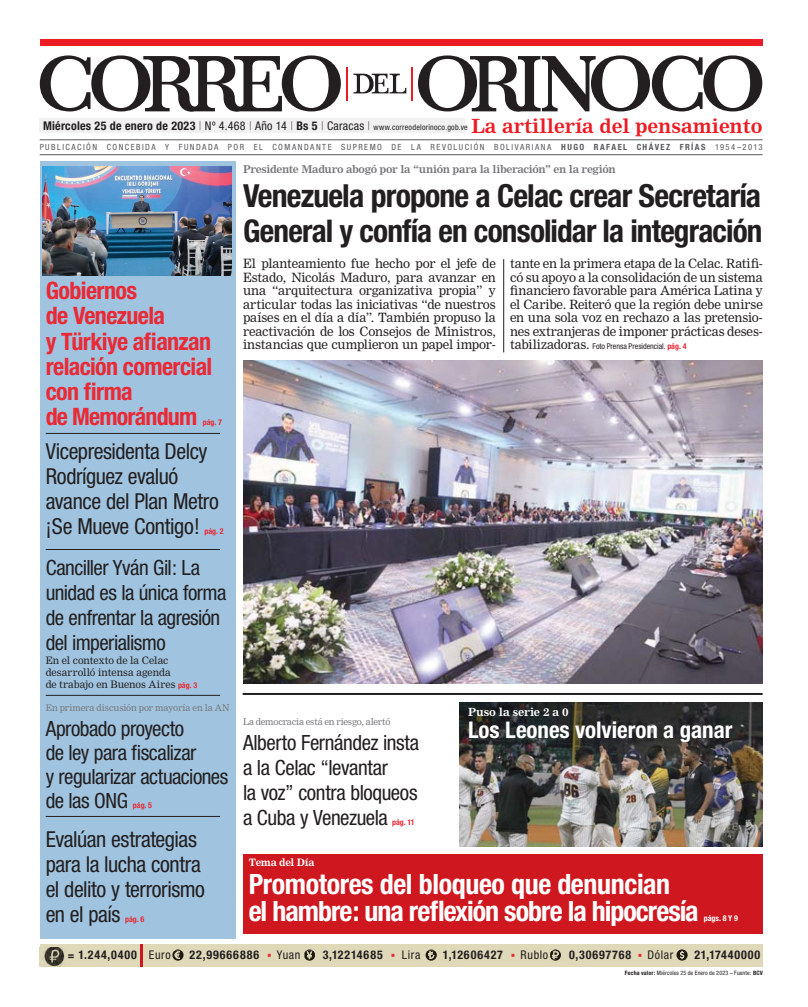
<style>
.page{position:relative;width:808px;height:1007px;background:#fff}
.page>*{position:absolute;margin:0;border:0;box-sizing:border-box;transform-origin:0 0}
.t1{font:700 condensed 31.8px "Helvetica Neue";letter-spacing:-.025em;color:#231f20}
.t2{font:700 condensed 31.3px "Helvetica Neue";letter-spacing:-.025em;color:#231f20}
.t3{font:700 condensed 28px/27px "Helvetica Neue";letter-spacing:-.025em;color:#fff}
.t4{font:700 condensed 24px/25px "Helvetica Neue";letter-spacing:-.025em;color:#e92a36}
.t5{font:700 condensed 23px "Helvetica Neue";letter-spacing:-.005em;color:#fff}
.t6{font:condensed 22px/25px "Helvetica Neue";letter-spacing:-.02em;color:#231f20}
.t7{font:condensed 21px/25px "Helvetica Neue";letter-spacing:-.025em;color:#231f20}
.t8{font:700 19.1px "Nimrod MT Std";letter-spacing:-.005em;color:#ed1c24}
.t9{font:12.5px/13.5px "Nimrod MT Std";letter-spacing:-.015em;color:#231f20;text-align:justify}
.t10{font:700 condensed 12px "Helvetica Neue";letter-spacing:.02em;color:#231f20}
.t11{font:700 condensed 12px "Helvetica Neue";letter-spacing:.07em;color:#231f20}
.t12{font:condensed 12px "Helvetica Neue";letter-spacing:.05em;color:#231f20}
.t13{font:700 11px "Nimrod MT Std";letter-spacing:-.01em;color:#fff}
.t14{font:700 10.5px "Nimrod MT Std";letter-spacing:-.03em;color:#77787b}
.t15{font:10px/12.2px "Nimrod MT Std";color:#231f20}
.t16{font:700 10px "Nimrod MT Std";letter-spacing:-.03em;color:#fff}
.t17{font:9px "Nimrod MT Std";letter-spacing:-.02em;color:#77787b}
.t18{font:condensed 8.5px "Helvetica Neue";letter-spacing:.17em;color:#58595b}
.t19{font:condensed 8px "Helvetica Neue";letter-spacing:-.01em;color:#231f20}
.t20{font:700 condensed 8px "Helvetica Neue";letter-spacing:-.005em;color:#e92a36}
.t21{font:700 condensed 8px "Helvetica Neue";color:#fff}
.t22{font:condensed 6px "Helvetica Neue";letter-spacing:.02em;color:#231f20}
.s1{font-weight:100}
.s2{font-weight:400}
.s3{font-weight:400;font-size:8px}
.s4{font-weight:700}
.s5{font-family:"Helvetica Neue";font-weight:700;font-stretch:condensed;font-size:8px;color:#e92a36}
.s6{font-family:"Nimrod MT Std";font-stretch:normal;font-size:12.5px}
.s7{font-weight:700;color:#e92a36}
.s8{font-size:11px}
</style>
<div class="page">
<div style="left:40px;top:162px;width:195px;height:777px;background:#a0c4e0"></div>
<hr style="left:46px;top:433px;width:174px;height:1px;background:#231f20">
<hr style="left:46px;top:549px;width:174px;height:1px;background:#231f20">
<hr style="left:46px;top:695px;width:174px;height:1px;background:#231f20">
<hr style="left:46px;top:816px;width:174px;height:1px;background:#231f20">
<div style="left:40px;top:944px;width:723px;height:23px;background:#dfd9b9"></div>
<div style="left:40px;top:119px;width:425px;height:14px;background:#f1f1f2"></div>
<div style="left:40px;top:40px;width:722px;height:6px;background:#ed1c24"></div>
<svg style="left:418px;top:55px;width:344px;height:57px"></svg>
<svg style="left:40px;top:55px;width:301px;height:57px"></svg>
<svg style="left:353px;top:73px;width:53px;height:21px"></svg>
<hr style="left:347px;top:67px;width:1px;height:34px;background:#ed1c24">
<hr style="left:411px;top:67px;width:2px;height:34px;background:#ed1c24">
<hr style="left:40px;top:154px;width:723px;height:1px;background:#58595b">
<hr style="left:40px;top:139px;width:723px;height:1px;background:#58595b">
<hr style="left:140px;top:944px;width:3px;height:23px;background:#ce171e">
<img style="left:42px;top:947px;width:23px;height:19px">
<svg style="left:172px;top:949px;width:12px;height:11px"></svg>
<svg style="left:304px;top:949px;width:11px;height:11px"></svg>
<svg style="left:426px;top:949px;width:11px;height:11px"></svg>
<svg style="left:550px;top:949px;width:11px;height:11px"></svg>
<svg style="left:676px;top:949px;width:12px;height:11px"></svg>
<hr style="left:503px;top:259px;width:1px;height:93px;background:#231f20">
<hr style="left:243px;top:692px;width:520px;height:2px;background:#231f20">
<div style="left:243px;top:853px;width:520px;height:80px;background:#ce171e"></div>
<img style="left:243px;top:360px;width:520px;height:323px">
<img style="left:42px;top:167px;width:189px;height:108px">
<img style="left:459px;top:702px;width:304px;height:144px">
<p class="t10" style="left:43px;top:122px;width:426px">Miércoles 25 de enero de 2023 <span class="s1">|</span> <span class="s2">Nº 4.468</span> <span class="s1">|</span> <span class="s2">Año 14</span> <span class="s1">|</span> Bs 5 <span class="s1">|</span> <span class="s2">Caracas</span> <span class="s1">|</span> <span class="s3">www.correodelorinoco.gob.ve</span></p>
<h3 class="t8" style="left:471px;top:117px;width:293px">La artillería del pensamiento</h3>
<p class="t18" style="left:40px;top:144px;width:724px">PUBLICACIÓN CONCEBIDA Y FUNDADA POR EL COMANDANTE SUPREMO DE LA REVOLUCIÓN BOLIVARIANA <span class="s4">HUGO RAFAEL CHÁVEZ FRÍAS</span> 1954–2013</p>
<p class="t14" style="left:243px;top:164px;width:374px">Presidente Maduro abogó por la “unión para la liberación” en la región</p>
<h1 class="t1" style="left:243px;top:184px;width:520px">Venezuela propone a Celac crear Secretaría</h1>
<h2 class="t2" style="left:243px;top:220px;width:521px">General y confía en consolidar la integración</h2>
<h3 class="t4" style="left:46px;top:281px;width:168px">Gobiernos<br>de Venezuela<br>y Türkiye afianzan relación comercial con firma<br>de Memorándum</h3>
<p class="t20" style="left:203px;top:419px;width:21px">pág. 7</p>
<h3 class="t6" style="left:46px;top:441px;width:175px">Vicepresidenta Delcy<br>Rodríguez evaluó avance del Plan Metro ¡Se Mueve Contigo!</h3>
<p class="t20" style="left:204px;top:528px;width:21px">pág. 2</p>
<h3 class="t7" style="left:46px;top:557px;width:182px">Canciller Yván Gil: La unidad es la única forma de enfrentar la agresión del imperialismo</h3>
<p class="t15" style="left:46px;top:654px;width:153px">En el contexto de la Celac desarrolló intensa agenda<br>de trabajo en Buenos Aires <span class="s5">pág. 3</span></p>
<p class="t17" style="left:46px;top:704px;width:185px">En primera discusión por mayoría en la AN</p>
<h3 class="t7" style="left:46px;top:718px;width:184px;line-height:24px">Aprobado proyecto<br>de ley para fiscalizar<br>y regularizar actuaciones de las ONG</h3>
<p class="t20" style="left:133px;top:801px;width:21px">pág. 5</p>
<h3 class="t6" style="left:46px;top:829px;width:161px">Evalúan estrategias para la lucha contra el delito y terrorismo en el país</h3>
<p class="t20" style="left:125px;top:916px;width:21px">pág. 6</p>
<p class="t9" style="left:243px;top:258px;width:254px">El planteamiento fue hecho por el jefe de Estado, Nicolás Maduro, para avanzar en una “arquitectura organizativa propia” y articular todas las iniciativas “de nuestros países en el día a día”. También propuso la reactivación de los Consejos de Ministros, instancias que cumplieron un papel impor-</p>
<p class="t9" style="left:510px;top:258px;width:254px">tante en la primera etapa de la Celac. Ratifi&shy;có su apoyo a la consolidación de un sistema financiero favorable para América Latina y el Caribe. Reiteró que la región debe unirse en una sola voz en rechazo a las pretensio&shy;nes extranjeras de imponer prácticas deses-</p>
<p class="t19" style="left:510px;top:343px;width:178px"><span class="s6">tabilizadoras.</span> Foto Prensa Presidencial. <span class="s7">pág. 4</span></p>
<p class="t17" style="left:243px;top:717px;width:149px">La democracia está en riesgo, alertó</p>
<h3 class="t7" style="left:243px;top:732px;width:178px">Alberto Fernández insta a la Celac “levantar<br>la voz” contra bloqueos a Cuba y Venezuela</h3>
<p class="t20" style="left:392px;top:818px;width:24px">pág. 11</p>
<p class="t13" style="left:468px;top:706px;width:102px">Puso la serie 2 a 0</p>
<h3 class="t5" style="left:468px;top:721px;width:266px">Los Leones volvieron a ganar</h3>
<p class="t16" style="left:249px;top:857px;width:67px">Tema del Día</p>
<h3 class="t3" style="left:249px;top:874px;width:451px">Promotores del bloqueo que denuncian<br>el hambre: una reflexión sobre la hipocresía</h3>
<p class="t21" style="left:704px;top:915px;width:36px">págs. 8 Y 9</p>
<p class="t11" style="left:68px;top:950px;width:105px"><span class="s8">=</span> 1.244,0400 <span class="s2">Euro</span></p>
<p class="t11" style="left:190px;top:950px;width:71px">22,99666886</p>
<p class="t12" style="left:277px;top:950px;width:25px">Yuan</p>
<p class="t11" style="left:323px;top:950px;width:62px">3,12214685</p>
<p class="t12" style="left:402px;top:950px;width:20px">Lira</p>
<p class="t11" style="left:443px;top:950px;width:62px">1,12606427</p>
<p class="t12" style="left:521px;top:950px;width:29px">Rublo</p>
<p class="t11" style="left:569px;top:950px;width:64px">0,30697768</p>
<p class="t12" style="left:647px;top:950px;width:27px">Dólar</p>
<p class="t11" style="left:694px;top:950px;width:67px">21,17440000</p>
<p class="t22" style="left:625px;top:970px;width:140px"><span class="s4">Fecha valor:</span> Miércoles 25 de Enero de 2023 – Fuente: <span class="s4">BCV</span></p>
</div>
